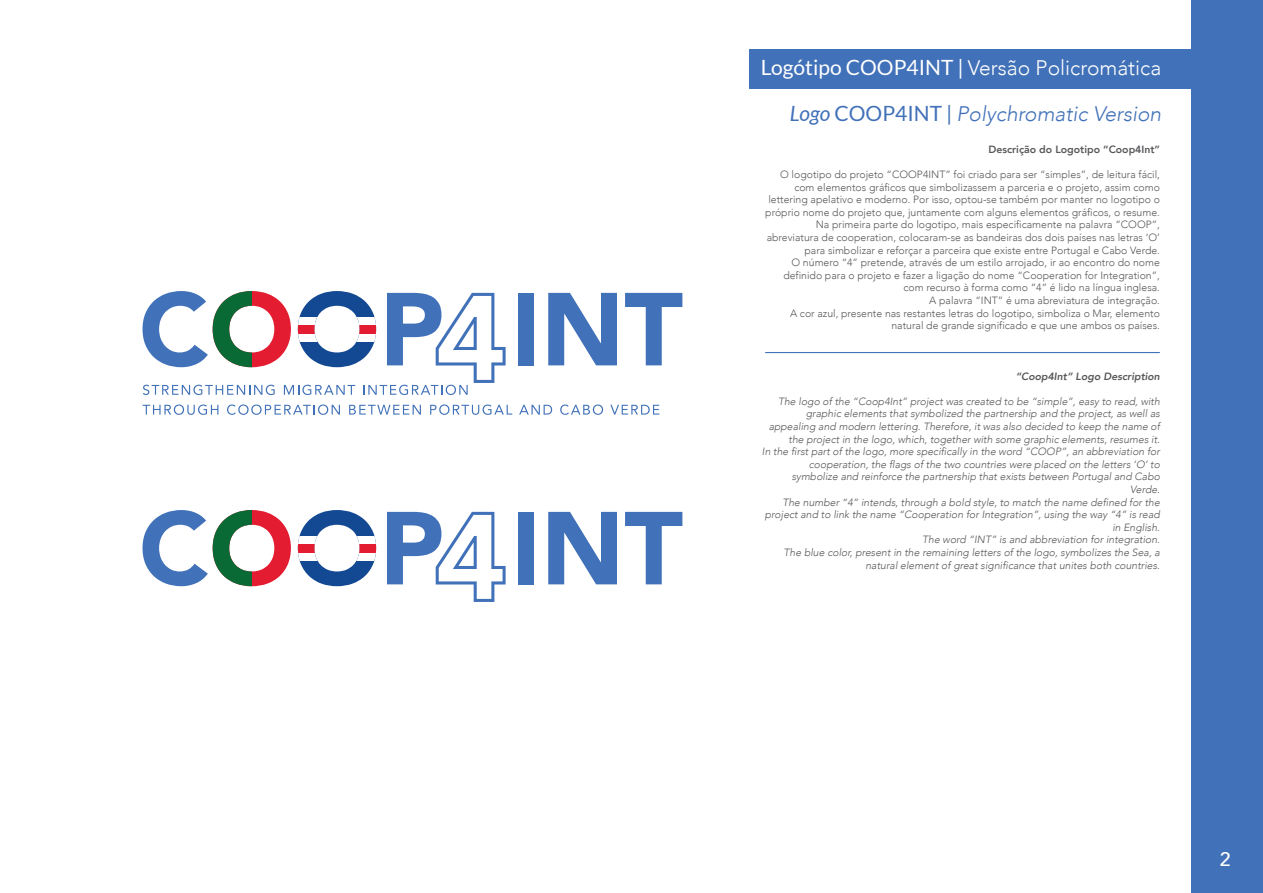
<style>
.page{position:relative;width:1263px;height:893px;background:#fff}
.page>*{position:absolute;margin:0;border:0;box-sizing:border-box;transform-origin:0 0}
.t1{font:300 21px "Avenir";color:#fff}
.t2{font:italic 300 21px "Avenir";color:#4171b8}
.t3{font:500 19.5px "Avenir";color:#fff}
.t4{font:300 10.5px/12.6px "Avenir";color:#57585a;text-align:right}
.t5{font:italic 300 10.5px/12.6px "Avenir";color:#57585a;text-align:right}
.t6{font:800 10.5px "Avenir";color:#57585a}
.t7{font:italic 800 10.5px "Avenir";color:#57585a}
.s1{font-family:"Lato";font-weight:400}
.s2{font-family:"Lato";font-weight:400;font-style:normal}
</style>
<div class="page">
<div style="left:749px;top:49px;width:443px;height:39px;background:#4171b8"></div>
<div style="left:1191px;top:0;width:72px;height:893px;background:#4171b8"></div>
<svg style="left:142px;top:404px;width:76px;height:11px"></svg>
<svg style="left:227px;top:404px;width:113px;height:11px"></svg>
<svg style="left:349px;top:405px;width:72px;height:10px"></svg>
<svg style="left:430px;top:404px;width:82px;height:11px"></svg>
<svg style="left:519px;top:405px;width:33px;height:10px"></svg>
<svg style="left:560px;top:404px;width:43px;height:11px"></svg>
<svg style="left:610px;top:405px;width:49px;height:10px"></svg>
<div style="left:518px;top:293px;width:16px;height:72px;background:#4171b8"></div>
<svg style="left:548px;top:293px;width:69px;height:72px"></svg>
<svg style="left:625px;top:293px;width:57px;height:72px"></svg>
<svg style="left:142px;top:291px;width:364px;height:104px"></svg>
<svg style="left:213px;top:291px;width:39px;height:76px"></svg>
<div style="left:298px;top:317px;width:78px;height:24px;background:#fff"></div>
<svg style="left:298px;top:325px;width:78px;height:8px"></svg>
<svg style="left:387px;top:512px;width:119px;height:90px"></svg>
<div style="left:518px;top:512px;width:16px;height:72px;background:#4171b8"></div>
<svg style="left:548px;top:512px;width:69px;height:72px"></svg>
<svg style="left:625px;top:512px;width:57px;height:72px"></svg>
<svg style="left:142px;top:510px;width:149px;height:76px"></svg>
<svg style="left:299px;top:510px;width:76px;height:76px"></svg>
<svg style="left:213px;top:510px;width:39px;height:76px"></svg>
<div style="left:298px;top:536px;width:78px;height:24px;background:#fff"></div>
<svg style="left:298px;top:544px;width:78px;height:8px"></svg>
<hr style="left:765px;top:352px;width:395px;height:1px;background:#4171b8">
<h1 class="t1" style="left:761px;top:56px;width:402px"><span class="s1">Logótipo COOP4INT |</span> Versão Policromática</h1>
<h1 class="t2" style="left:790px;top:101px;width:373px"><span class="s1">Logo</span> <span class="s2">COOP4INT |</span> Polychromatic Version</h1>
<p class="t6" style="left:988px;top:141px;width:173px">Descrição do Logotipo “Coop4Int”</p>
<p class="t4" style="left:765px;top:168px;width:396px">O logotipo do projeto “COOP4INT” foi criado para ser “simples”, de leitura fácil, com elementos gráficos que simbolizassem a parceria e o projeto, assim como lettering apelativo e moderno. Por isso, optou-se também por manter no logotipo o próprio nome do projeto que, juntamente com alguns elementos gráficos, o resume.<br>Na primeira parte do logotipo, mais especificamente na palavra “COOP”, abreviatura de cooperation, colocaram-se as bandeiras dos dois países nas letras ‘O’ para simbolizar e reforçar a parceira que existe entre Portugal e Cabo Verde.<br>O número “4” pretende, através de um estilo arrojado, ir ao encontro do nome definido para o projeto e fazer a ligação do nome “Cooperation for Integration”, com recurso à forma como “4” é lido na língua inglesa.<br>A palavra “INT” é uma abreviatura de integração.<br>A cor azul, presente nas restantes letras do logotipo, simboliza o Mar, elemento natural de grande significado e que une ambos os países.</p>
<p class="t7" style="left:1016px;top:370px;width:146px">“Coop4Int” Logo Description</p>
<p class="t5" style="left:762px;top:395px;width:399px">The logo of the “Coop4Int” project was created to be “simple”, easy to read, with graphic elements that symbolized the partnership and the project, as well as appealing and modern lettering. Therefore, it was also decided to keep the name of the project in the logo, which, together with some graphic elements, resumes it.<br>In the first part of the logo, more specifically in the word “COOP”, an abbreviation for cooperation, the flags of the two countries were placed on the letters ‘O’ to symbolize and reinforce the partnership that exists between Portugal and Cabo Verde.<br>The number “4” intends, through a bold style, to match the name defined for the project and to link the name “Cooperation for Integration”, using the way “4” is read in English.<br>The word “INT” is and abbreviation for integration.<br>The blue color, present in the remaining letters of the logo, symbolizes the Sea, a natural element of great significance that unites both countries.</p>
<h2 class="t3" style="left:1220px;top:843px;width:12px">2</h2>
</div>
